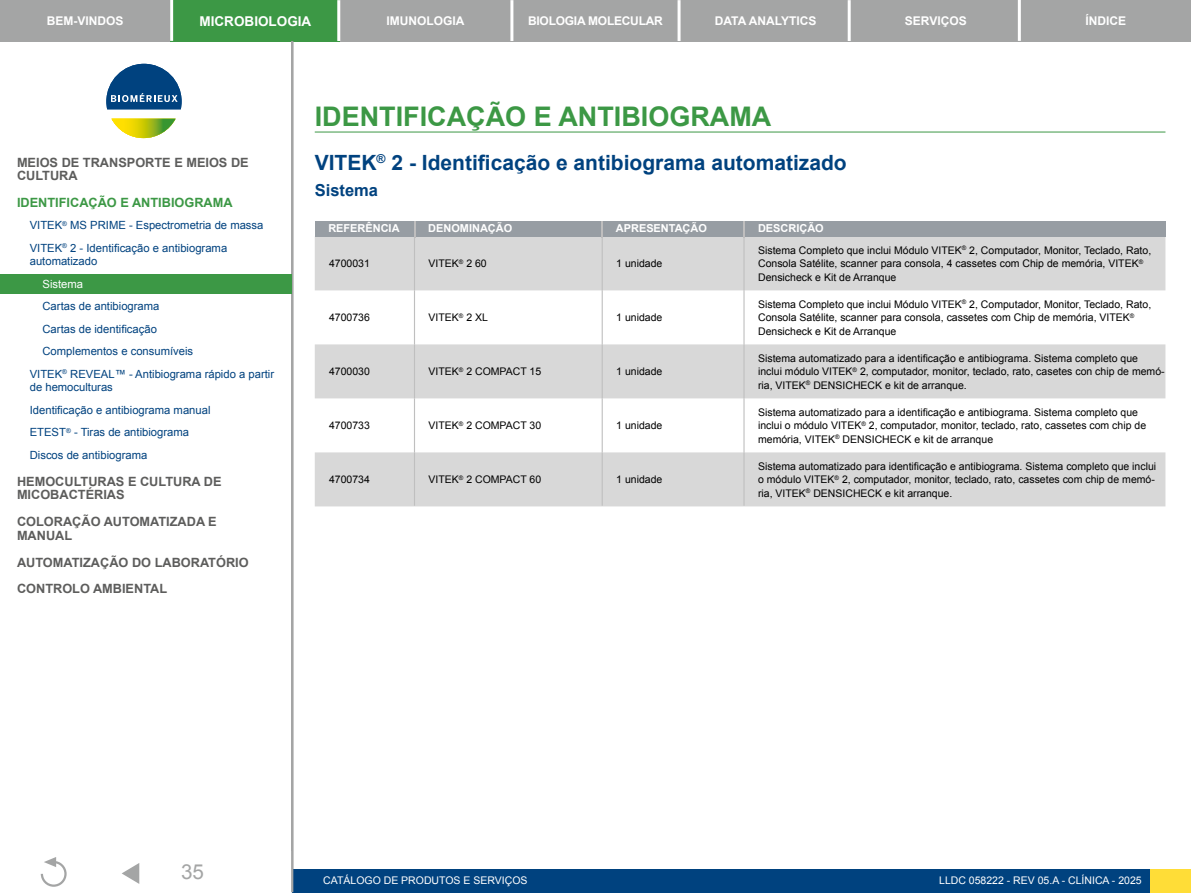
<style>
.page{position:relative;width:1191px;height:893px;background:#fff}
.page>*{position:absolute;margin:0;border:0;box-sizing:border-box;transform-origin:0 0}
.t1{font:700 27px "Arial";color:#3c9845}
.t2{font:700 21px "Arial";color:#00427f}
.t3{font:20.7px "Arial";color:#a4a5a5}
.t4{font:700 16.5px "Arial";color:#00427f}
.t5{font:700 13.5px "Arial";color:#fff}
.t6{font:700 12.75px/13.5px "Arial";color:#5d5d5c}
.t7{font:700 12.75px "Arial";color:#3c9845}
.t8{font:700 12px "Arial";color:#fff}
.t9{font:700 12px "Arial";letter-spacing:-.02em;color:#fff}
.t10{font:11.25px/22.5px "Arial";color:#00427f}
.t11{font:11.25px "Arial";color:#fff}
.t12{font:700 10.95px "Arial";color:#fff}
.t13{font:10.5px/13.5px "Arial";color:#000}
.t14{font:10.5px "Arial";color:#fff}
</style>
<div class="page">
<div style="left:0;top:0;width:170px;height:41px;background:#a4a5a5"></div>
<div style="left:292px;top:869px;width:858px;height:23px;background:#00427f"></div>
<div style="left:1150px;top:869px;width:41px;height:23px;background:#ffdd37"></div>
<div style="left:170px;top:0;width:170px;height:41px;background:#3c9845"></div>
<div style="left:340px;top:0;width:170px;height:41px;background:#a4a5a5"></div>
<div style="left:510px;top:0;width:170px;height:41px;background:#a4a5a5"></div>
<div style="left:680px;top:0;width:170px;height:41px;background:#a4a5a5"></div>
<div style="left:850px;top:0;width:170px;height:41px;background:#a4a5a5"></div>
<div style="left:1020px;top:0;width:171px;height:41px;background:#a4a5a5"></div>
<svg style="left:122px;top:863px;width:17px;height:21px"></svg>
<svg style="left:40px;top:857px;width:27px;height:30px"></svg>
<hr style="left:291px;top:41px;width:2px;height:851px;background:#a4a5a5">
<hr style="left:170px;top:0;width:3px;height:41px;background:#fff">
<hr style="left:337px;top:0;width:3px;height:41px;background:#fff">
<hr style="left:677px;top:0;width:3px;height:41px;background:#fff">
<hr style="left:510px;top:0;width:3px;height:41px;background:#fff">
<hr style="left:847px;top:0;width:3px;height:41px;background:#fff">
<hr style="left:1017px;top:0;width:3px;height:41px;background:#fff">
<svg style="left:106px;top:64px;width:76px;height:45px"></svg>
<svg style="left:111px;top:119px;width:65px;height:19px"></svg>
<svg style="left:315px;top:236px;width:850px;height:270px;fill:#d8d8d8"></svg>
<hr style="left:414px;top:237px;width:1px;height:53px;background:#bfbfbf">
<hr style="left:601px;top:237px;width:2px;height:53px;background:#bfbfbf">
<hr style="left:743px;top:237px;width:1px;height:53px;background:#bfbfbf">
<hr style="left:414px;top:290px;width:1px;height:54px;background:#bfbfbf">
<hr style="left:601px;top:290px;width:2px;height:54px;background:#bfbfbf">
<hr style="left:743px;top:290px;width:1px;height:54px;background:#bfbfbf">
<hr style="left:414px;top:344px;width:1px;height:54px;background:#bfbfbf">
<hr style="left:601px;top:344px;width:2px;height:54px;background:#bfbfbf">
<hr style="left:743px;top:344px;width:1px;height:54px;background:#bfbfbf">
<hr style="left:414px;top:398px;width:1px;height:54px;background:#bfbfbf">
<hr style="left:601px;top:398px;width:2px;height:54px;background:#bfbfbf">
<hr style="left:743px;top:398px;width:1px;height:54px;background:#bfbfbf">
<hr style="left:414px;top:452px;width:1px;height:54px;background:#bfbfbf">
<hr style="left:601px;top:452px;width:2px;height:54px;background:#bfbfbf">
<hr style="left:743px;top:452px;width:1px;height:54px;background:#bfbfbf">
<div style="left:0;top:274px;width:291px;height:19px;background:#3c9845"></div>
<hr style="left:315px;top:132px;width:850px;height:1px;background:#3c9845">
<div style="left:315px;top:221px;width:850px;height:15px;background:#979da3"></div>
<svg style="left:414px;top:221px;width:1px;height:16px"></svg>
<svg style="left:601px;top:221px;width:2px;height:16px"></svg>
<svg style="left:743px;top:221px;width:1px;height:16px"></svg>
<p class="t8" style="left:206px;top:13px;width:101px">MICROBIOLOGIA</p>
<p class="t5" style="left:1083px;top:12px;width:47px">ÍNDICE</p>
<p class="t8" style="left:47px;top:13px;width:78px">BEM-VINDOS</p>
<p class="t5" style="left:199px;top:12px;width:113px">MICROBIOLOGIA</p>
<p class="t8" style="left:386px;top:13px;width:79px">IMUNOLOGIA</p>
<p class="t9" style="left:528px;top:13px;width:136px">BIOLOGIA MOLECULAR</p>
<p class="t8" style="left:715px;top:13px;width:103px">DATA ANALYTICS</p>
<p class="t8" style="left:905px;top:13px;width:63px">SERVIÇOS</p>
<p class="t8" style="left:1085px;top:13px;width:42px">ÍNDICE</p>
<p class="t6" style="left:17px;top:156px;width:233px">MEIOS DE TRANSPORTE E MEIOS DE<br>CULTURA</p>
<p class="t7" style="left:17px;top:194px;width:217px">IDENTIFICAÇÃO E ANTIBIOGRAMA</p>
<p class="t10" style="left:30px;top:214px;width:235px">VITEK<sup>®</sup> MS PRIME - Espectrometria de massa<br>VITEK<sup>®</sup> 2 - Identificação e antibiograma</p>
<p class="t10" style="left:30px;top:250px;width:69px">automatizado</p>
<p class="t11" style="left:43px;top:276px;width:42px">Sistema</p>
<p class="t10" style="left:43px;top:295px;width:118px">Cartas de antibiograma</p>
<p class="t10" style="left:43px;top:318px;width:116px">Cartas de identificação</p>
<p class="t10" style="left:43px;top:340px;width:152px">Complementos e consumíveis</p>
<p class="t10" style="left:30px;top:363px;width:246px">VITEK<sup>®</sup> REVEAL™ - Antibiograma rápido a partir</p>
<p class="t10" style="left:30px;top:376px;width:182px">de hemoculturas<br>Identificação e antibiograma manual<br>ETEST<sup>®</sup> - Tiras de antibiograma<br>Discos de antibiograma</p>
<p class="t6" style="left:17px;top:475px;width:206px">HEMOCULTURAS E CULTURA DE<br>MICOBACTÉRIAS</p>
<p class="t6" style="left:17px;top:515px;width:201px">COLORAÇÃO AUTOMATIZADA E<br>MANUAL</p>
<p class="t6" style="left:17px;top:550px;width:233px;line-height:26.2px">AUTOMATIZAÇÃO DO LABORATÓRIO<br>CONTROLO AMBIENTAL</p>
<h1 class="t1" style="left:315px;top:98px;width:458px">IDENTIFICAÇÃO E ANTIBIOGRAMA</h1>
<h2 class="t2" style="left:315px;top:149px;width:533px">VITEK<sup>®</sup> 2 - Identificação e antibiograma automatizado</h2>
<h3 class="t4" style="left:315px;top:179px;width:65px">Sistema</h3>
<p class="t12" style="left:328px;top:221px;width:73px">REFERÊNCIA</p>
<p class="t12" style="left:428px;top:221px;width:85px">DENOMINAÇÃO</p>
<p class="t12" style="left:616px;top:221px;width:93px">APRESENTAÇÃO</p>
<p class="t12" style="left:758px;top:221px;width:67px">DESCRIÇÃO</p>
<p class="t13" style="left:329px;top:257px;width:42px">4700031</p>
<p class="t13" style="left:428px;top:257px;width:60px">VITEK<sup>®</sup> 2 60</p>
<p class="t13" style="left:616px;top:257px;width:48px">1 unidade</p>
<p class="t13" style="left:329px;top:311px;width:42px">4700736</p>
<p class="t13" style="left:428px;top:311px;width:61px">VITEK<sup>®</sup> 2 XL</p>
<p class="t13" style="left:616px;top:311px;width:48px">1 unidade</p>
<p class="t13" style="left:329px;top:365px;width:42px">4700030</p>
<p class="t13" style="left:428px;top:365px;width:114px">VITEK<sup>®</sup> 2 COMPACT 15</p>
<p class="t13" style="left:616px;top:365px;width:48px">1 unidade</p>
<p class="t13" style="left:329px;top:419px;width:42px">4700733</p>
<p class="t13" style="left:428px;top:419px;width:114px">VITEK<sup>®</sup> 2 COMPACT 30</p>
<p class="t13" style="left:616px;top:419px;width:48px">1 unidade</p>
<p class="t13" style="left:329px;top:473px;width:42px">4700734</p>
<p class="t13" style="left:428px;top:473px;width:114px">VITEK<sup>®</sup> 2 COMPACT 60</p>
<p class="t13" style="left:616px;top:473px;width:48px">1 unidade</p>
<p class="t13" style="left:758px;top:243px;width:395px">Sistema Completo que inclui Módulo VITEK<sup>®</sup> 2, Computador, Monitor, Teclado, Rato,<br>Consola Satélite, scanner para consola, 4 cassetes com Chip de memória, VITEK<sup>®<br></sup>Densicheck e Kit de Arranque</p>
<p class="t13" style="left:758px;top:297px;width:395px">Sistema Completo que inclui Módulo VITEK<sup>®</sup> 2, Computador, Monitor, Teclado, Rato,<br>Consola Satélite, scanner para consola, cassetes com Chip de memória, VITEK<sup>®<br></sup>Densicheck e Kit de Arranque</p>
<p class="t13" style="left:758px;top:351px;width:408px">Sistema automatizado para a identificação e antibiograma. Sistema completo que<br>inclui módulo VITEK<sup>®</sup> 2, computador, monitor, teclado, rato, casetes con chip de memó&shy;ria, VITEK<sup>®</sup> DENSICHECK e kit de arranque.</p>
<p class="t13" style="left:758px;top:405px;width:389px">Sistema automatizado para a identificação e antibiograma. Sistema completo que inclui o módulo VITEK<sup>®</sup> 2, computador, monitor, teclado, rato, cassetes com chip de memória, VITEK<sup>®</sup> DENSICHECK e kit de arranque</p>
<p class="t13" style="left:758px;top:459px;width:400px">Sistema automatizado para identificação e antibiograma. Sistema completo que inclui o módulo VITEK<sup>®</sup> 2, computador, monitor, teclado, rato, cassetes com chip de memó&shy;ria, VITEK<sup>®</sup> DENSICHECK e kit arranque.</p>
<h3 class="t3" style="left:181px;top:858px;width:24px">35</h3>
<p class="t14" style="left:323px;top:873px;width:206px">CATÁLOGO DE PRODUTOS E SERVIÇOS</p>
<p class="t14" style="left:939px;top:873px;width:204px">LLDC 058222 - REV 05.A - CLÍNICA - 2025</p>
</div>
